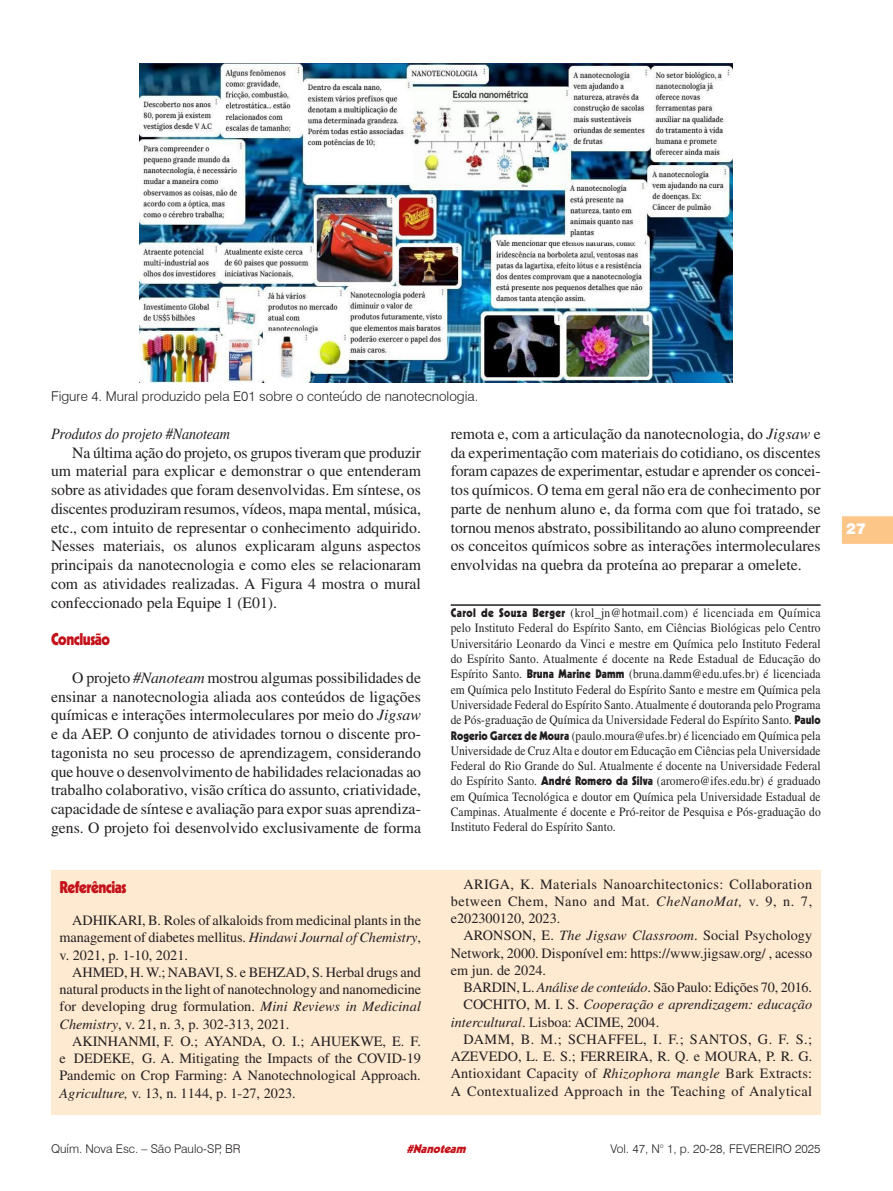
<style>
.page{position:relative;width:893px;height:1191px;background:#fff}
.page>*{position:absolute;margin:0;border:0;box-sizing:border-box;transform-origin:0 0}
.Seção{font:900 16.5px "Kabel LT Std";letter-spacing:-.03em;color:#c4121a;scale:.9 1}
.t1{font:15.75px/18.8px "Times LT Std";color:#231f20;text-align:justify}
.Sub_sub_seção{font:italic 15.75px "Times LT Std";letter-spacing:-.01em;color:#231f20;scale:.9 1}
.t2{font:900 15px "Swiss 721 BT";color:#fff}
.Bibliografia{font:14.25px/17.2px "Times LT Std";color:#231f20;text-align:justify}
.Bibliografia-2{font:italic 14.25px/17.2px "Times LT Std";color:#231f20}
.Figura{font:300 13.5px "Swiss 721 BT";color:#231f20}
.Credito_Autor{font:12.75px/15.3px "Times LT Std";letter-spacing:.01em;color:#231f20;text-align:justify;scale:.9 1}
.t3{font:300 12px "Swiss 721 BT";color:#231f20}
.t4{font:italic 900 12px "Kabel LT Std";color:#c4121a}
.s1{font-style:italic}
.s2{font-family:"Kabel LT Std";font-weight:900;font-size:12px}
.s3{font-style:normal}
</style>
<div class="page">
<svg style="left:842px;top:516px;width:51px;height:28px"></svg>
<hr style="left:451px;top:604px;width:370px;height:2px;background:#231f20">
<img style="left:139px;top:64px;width:594px;height:319px">
<div style="left:51px;top:870px;width:770px;height:244px;background:#fee9d1"></div>
<p class="Figura" style="left:51px;top:388px;width:429px">Figure 4. Mural produzido pela E01 sobre o conteúdo de nanotecnologia.</p>
<p class="Sub_sub_seção" style="left:51px;top:425px;width:201px">Produtos do projeto #Nanoteam</p>
<p class="t1" style="left:51px;top:443px;width:372px;text-indent:21px">Na última ação do projeto, os grupos tiveram que produzir um material para explicar e demonstrar o que entenderam sobre as atividades que foram desenvolvidas. Em síntese, os discentes produziram resumos, vídeos, mapa mental, música, etc., com intuito de representar o conhecimento adquirido.<br>Nesses materiais, os alunos explicaram alguns aspectos principais da nanotecnologia e como eles se relacionaram com as atividades realizadas. A Figura 4 mostra o mural confeccionado pela Equipe 1 (E01).</p>
<p class="Seção" style="left:51px;top:629px;width:67px">Conclusão</p>
<p class="t1" style="left:51px;top:668px;width:372px;text-indent:21px">O projeto <span class="s1">#Nanoteam</span> mostrou algumas possibilidades de ensinar a nanotecnologia aliada aos conteúdos de ligações químicas e interações intermoleculares por meio do <span class="s1">Jigsaw </span>e da AEP. O conjunto de atividades tornou o discente pro&shy;tagonista no seu processo de aprendizagem, considerando que houve o desenvolvimento de habilidades relacionadas ao trabalho colaborativo, visão crítica do assunto, criatividade, capacidade de síntese e avaliação para expor suas aprendiza&shy;gens. O projeto foi desenvolvido exclusivamente de forma</p>
<p class="Seção" style="left:60px;top:876px;width:76px">Referências</p>
<p class="Bibliografia" style="left:60px;top:911px;width:363px;text-indent:13px">ADHIKARI, B. Roles of alkaloids from medicinal plants in the management of diabetes mellitus. <span class="s1">Hindawi Journal of Chemistry</span>, v. 2021, p. 1-10, 2021.</p>
<p class="Bibliografia" style="left:60px;top:963px;width:363px;text-indent:13px">AHMED, H. W.; NABAVI, S. e BEHZAD, S. Herbal drugs and natural products in the light of nanotechnology and nanomedicine for developing drug formulation. <span class="s1">Mini Reviews in Medicinal Chemistry</span>, v. 21, n. 3, p. 302-313, 2021.</p>
<p class="Bibliografia" style="left:60px;top:1032px;width:363px;text-indent:13px">AKINHANMI, F. O.; AYANDA, O. I.; AHUEKWE, E. F. e DEDEKE, G. A. Mitigating the Impacts of the COVID-19<br>Pandemic on Crop Farming: A Nanotechnological Approach.<br><span class="s1">Agriculture,</span> v. 13, n. 1144, p. 1-27, 2023.</p>
<p class="t1" style="left:451px;top:424px;width:371px">remota e, com a articulação da nanotecnologia, do <span class="s1">Jigsaw</span> e da experimentação com materiais do cotidiano, os discentes foram capazes de experimentar, estudar e aprender os concei&shy;tos químicos. O tema em geral não era de conhecimento por parte de nenhum aluno e, da forma com que foi tratado, se tornou menos abstrato, possibilitando ao aluno compreender os conceitos químicos sobre as interações intermoleculares envolvidas na quebra da proteína ao preparar a omelete.</p>
<p class="Credito_Autor" style="left:451px;top:605px;width:413px"><span class="s2">Carol de Souza Berger</span> (krol_jn@hotmail.com) é licenciada em Química pelo Instituto Federal do Espírito Santo, em Ciências Biológicas pelo Centro Universitário Leonardo da Vinci e mestre em Química pelo Instituto Federal do Espírito Santo. Atualmente é docente na Rede Estadual de Educação do Espírito Santo. <span class="s2">Bruna Marine Damm</span> (bruna.damm@edu.ufes.br) é licenciada em Química pelo Instituto Federal do Espírito Santo e mestre em Química pela Universidade Federal do Espírito Santo. Atualmente é doutoranda pelo Programa de Pós-graduação de Química da Universidade Federal do Espírito Santo. <span class="s2">Paulo Rogerio Garcez de Moura</span> (paulo.moura@ufes.br) é licenciado em Química pela Universidade de Cruz Alta e doutor em Educação em Ciências pela Universidade Federal do Rio Grande do Sul. Atualmente é docente na Universidade Federal do Espírito Santo. <span class="s2">André Romero da Silva</span> (aromero@ifes.edu.br) é graduado em Química Tecnológica e doutor em Química pela Universidade Estadual de Campinas. Atualmente é docente e Pró-reitor de Pesquisa e Pós-graduação do Instituto Federal do Espírito Santo.</p>
<p class="Bibliografia" style="left:451px;top:875px;width:363px;text-indent:13px">ARIGA, K. Materials Nanoarchitectonics: Collaboration between Chem, Nano and Mat. <span class="s1">CheNanoMat,</span> v. 9, n. 7, e202300120, 2023.</p>
<p class="Bibliografia" style="left:451px;top:927px;width:363px;text-indent:13px">ARONSON, E. <span class="s1">The Jigsaw Classroom</span>. Social Psychology Network, 2000. Disponível em: https://www.jigsaw.org/ , acesso em jun. de 2024.</p>
<p class="Bibliografia" style="left:463px;top:978px;width:350px">BARDIN, L. <span class="s1">Análise de conteúdo</span>. São Paulo: Edições 70, 2016.</p>
<p class="Bibliografia-2" style="left:451px;top:996px;width:363px;text-indent:13px"><span class="s3">COCHITO, M. I. S.</span> Cooperação e aprendizagem: educação intercultural<span class="s3">. Lisboa: ACIME, 2004.</span></p>
<p class="Bibliografia" style="left:451px;top:1030px;width:363px;text-indent:13px">DAMM, B. M.; SCHAFFEL, I. F.; SANTOS, G. F. S.; AZEVEDO, L. E. S.; FERREIRA, R. Q. e MOURA, P. R. G.<br>Antioxidant Capacity of <span class="s1">Rhizophora mangle</span> Bark Extracts:<br>A Contextualized Approach in the Teaching of Analytical</p>
<p class="t3" style="left:51px;top:1141px;width:191px">Quím. Nova Esc. – São Paulo-SP, BR</p>
<p class="t3" style="left:610px;top:1141px;width:212px">Vol. 47, N° 1, p. 20-28, FEVEREIRO 2025</p>
<p class="t4" style="left:406px;top:1141px;width:64px">#Nanoteam</p>
<p class="t2" style="left:846px;top:519px;width:21px">27</p>
</div>
